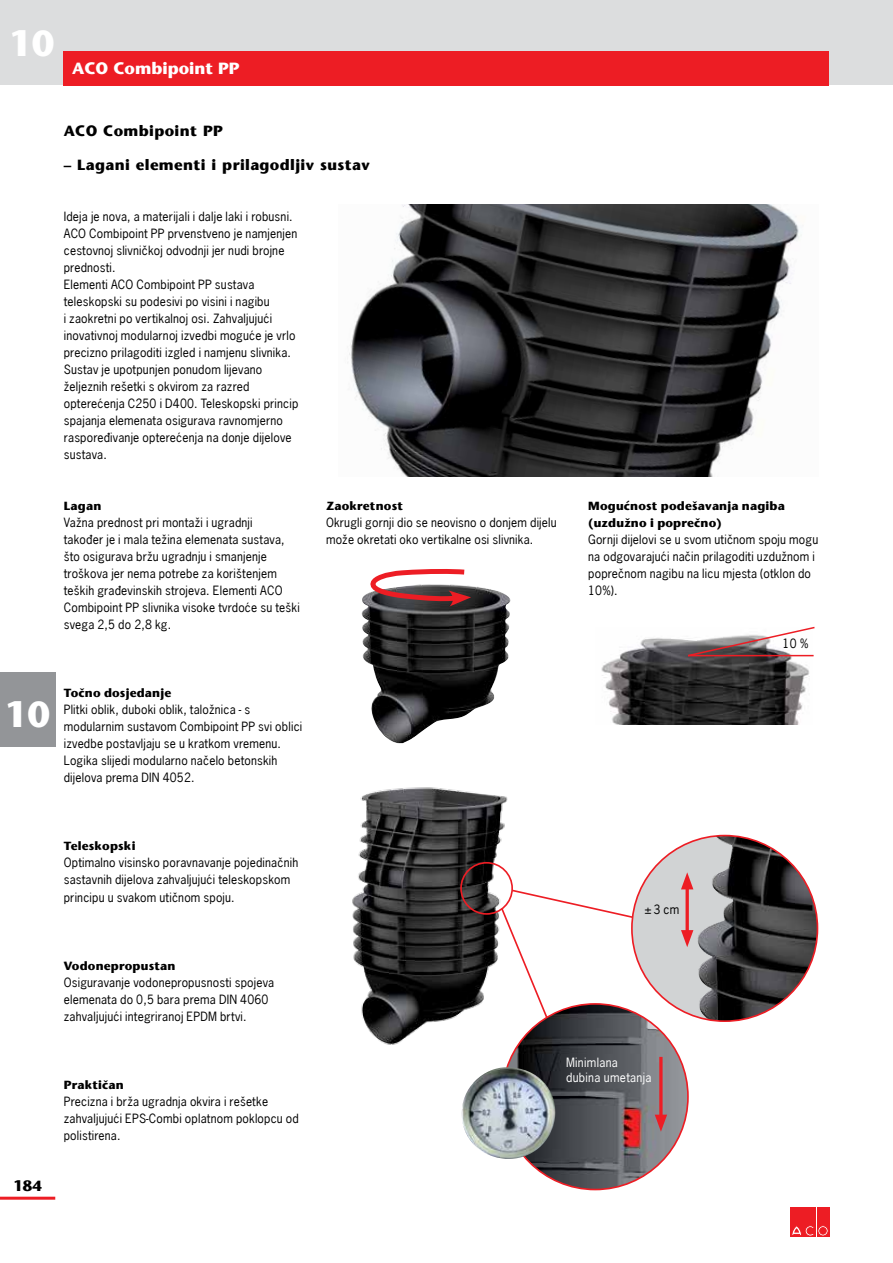
<style>
.page{position:relative;width:893px;height:1263px;background:#fff}
.page>*{position:absolute;margin:0;border:0;box-sizing:border-box;transform-origin:0 0}
.t1{font:36px "ITC Stone Sans Bold HR";color:#fff}
.t2{font:16.5px "ITC Stone Sans Bold HR";color:#fff}
.t3{font:15px "ITC Stone Sans Bold HR";letter-spacing:.025em;color:#000}
.t4{font:12px/17px "News Gothic HR";letter-spacing:.015em;color:#000}
.t5{font:12px/17px "ITC Stone Sans Bold HR";letter-spacing:.015em;color:#000}
.t6{font:12px/15px "News Gothic HR";letter-spacing:.025em;color:#fff}
</style>
<div class="page">
<div style="left:791px;top:1208px;width:12px;height:29px;background:#ed1d24"></div>
<div style="left:804px;top:1208px;width:12px;height:29px;background:#ed1d24"></div>
<svg style="left:792px;top:1226px;width:22px;height:10px"></svg>
<div style="left:817px;top:1208px;width:12px;height:29px;background:#ed1d24"></div>
<div style="left:818px;top:1226px;width:10px;height:10px;border:1px solid #ed1d24;border-radius:50%"></div>
<div style="left:820px;top:1227px;width:6px;height:7px;border:1px solid #ed1d24;border-radius:50%"></div>
<div style="left:0;top:0;width:893px;height:85px;background:#dcddde"></div>
<div style="left:64px;top:51px;width:765px;height:34px;background:#ed1d24"></div>
<div style="left:0;top:672px;width:55px;height:74px;background:#939598"></div>
<hr style="left:0;top:1197px;width:55px;height:3px;background:#ed1d24">
<img style="left:601px;top:638px;width:209px;height:86px">
<svg style="left:674px;top:626px;width:141px;height:31px"></svg>
<img style="left:361px;top:586px;width:150px;height:157px">
<svg style="left:361px;top:569px;width:110px;height:37px"></svg>
<img style="left:352px;top:787px;width:168px;height:263px">
<div style="left:632px;top:835px;width:185px;height:186px;background:#d1d3d4;border-radius:50%"></div>
<img style="left:694px;top:835px;width:123px;height:186px">
<svg style="left:500px;top:872px;width:227px;height:169px"></svg>
<div style="left:460px;top:862px;width:53px;height:53px;border:2px solid #ed1d24;border-radius:50%"></div>
<img style="left:502px;top:1004px;width:186px;height:185px;border-radius:93px">
<svg style="left:659px;top:1057px;width:4px;height:58px"></svg>
<svg style="left:655px;top:1115px;width:12px;height:17px"></svg>
<img style="left:461px;top:1067px;width:95px;height:92px">
<img style="left:347px;top:204px;width:455px;height:272px">
<h1 class="t1" style="left:9px;top:20px;width:47px">10</h1>
<h2 class="t2" style="left:72px;top:58px;width:169px">ACO Combipoint PP</h2>
<p class="t3" style="left:64px;top:121px;width:161px">ACO Combipoint PP</p>
<p class="t3" style="left:64px;top:155px;width:307px">– Lagani elementi i prilagodljiv sustav</p>
<p class="t4" style="left:64px;top:208px;width:236px">Ideja je nova, a materijali i dalje laki i robusni.<br>ACO Combipoint PP prvenstveno je namjenjen cestovnoj slivničkoj odvodnji jer nudi brojne prednosti.<br>Elementi ACO Combipoint PP sustava teleskopski su podesivi po visini i nagibu<br>i zaokretni po vertikalnoj osi. Zahvaljujući inovativnoj modularnoj izvedbi moguće je vrlo precizno prilagoditi izgled i namjenu slivnika.<br>Sustav je upotpunjen ponudom lijevano željeznih rešetki s okvirom za razred opterećenja C250 i D400. Teleskopski princip spajanja elemenata osigurava ravnomjerno raspoređivanje opterećenja na donje dijelove sustava.</p>
<p class="t5" style="left:64px;top:497px;width:39px">Lagan</p>
<p class="t4" style="left:64px;top:514px;width:237px">Važna prednost pri montaži i ugradnji<br>također je i mala težina elemenata sustava, što osigurava bržu ugradnju i smanjenje troškova jer nema potrebe za korištenjem teških građevinskih strojeva. Elementi ACO Combipoint PP slivnika visoke tvrdoće su teški svega 2,5 do 2,8 kg.</p>
<p class="t5" style="left:326px;top:497px;width:78px">Zaokretnost</p>
<p class="t4" style="left:326px;top:514px;width:232px">Okrugli gornji dio se neovisno o donjem dijelu može okretati oko vertikalne osi slivnika.</p>
<h1 class="t1" style="left:5px;top:691px;width:47px">10</h1>
<p class="t5" style="left:64px;top:684px;width:109px">Točno dosjedanje</p>
<p class="t4" style="left:64px;top:701px;width:240px">Plitki oblik, duboki oblik, taložnica - s modularnim sustavom Combipoint PP svi oblici izvedbe postavljaju se u kratkom vremenu.<br>Logika slijedi modularno načelo betonskih dijelova prema DIN 4052.</p>
<p class="t5" style="left:588px;top:497px;width:198px">Mogućnost podešavanja nagiba (uzdužno i poprečno)</p>
<p class="t4" style="left:588px;top:531px;width:231px">Gornji dijelovi se u svom utičnom spoju mogu na odgovarajući način prilagoditi uzdužnom i poprečnom nagibu na licu mjesta (otklon do 10%).</p>
<p class="t4" style="left:783px;top:635px;width:27px">10 %</p>
<p class="t5" style="left:64px;top:837px;width:73px">Teleskopski</p>
<p class="t4" style="left:64px;top:854px;width:236px">Optimalno visinsko poravnavanje pojedinačnih sastavnih dijelova zahvaljujući teleskopskom principu u svakom utičnom spoju.</p>
<p class="t5" style="left:64px;top:957px;width:113px">Vodonepropustan</p>
<p class="t4" style="left:64px;top:973px;width:212px">Osiguravanje vodonepropusnosti spojeva elemenata do 0,5 bara prema DIN 4060 zahvaljujući integriranoj EPDM brtvi.</p>
<p class="t3" style="left:13px;top:1176px;width:30px">184</p>
<p class="t5" style="left:64px;top:1076px;width:62px">Praktičan</p>
<p class="t4" style="left:64px;top:1092px;width:237px">Precizna i brža ugradnja okvira i rešetke zahvaljujući EPS-Combi oplatnom poklopcu od polistirena.</p>
<p class="t4" style="left:644px;top:900px;width:37px">±3 cm</p>
<p class="t6" style="left:566px;top:1055px;width:87px">Minimlana dubina umetanja</p>
</div>
